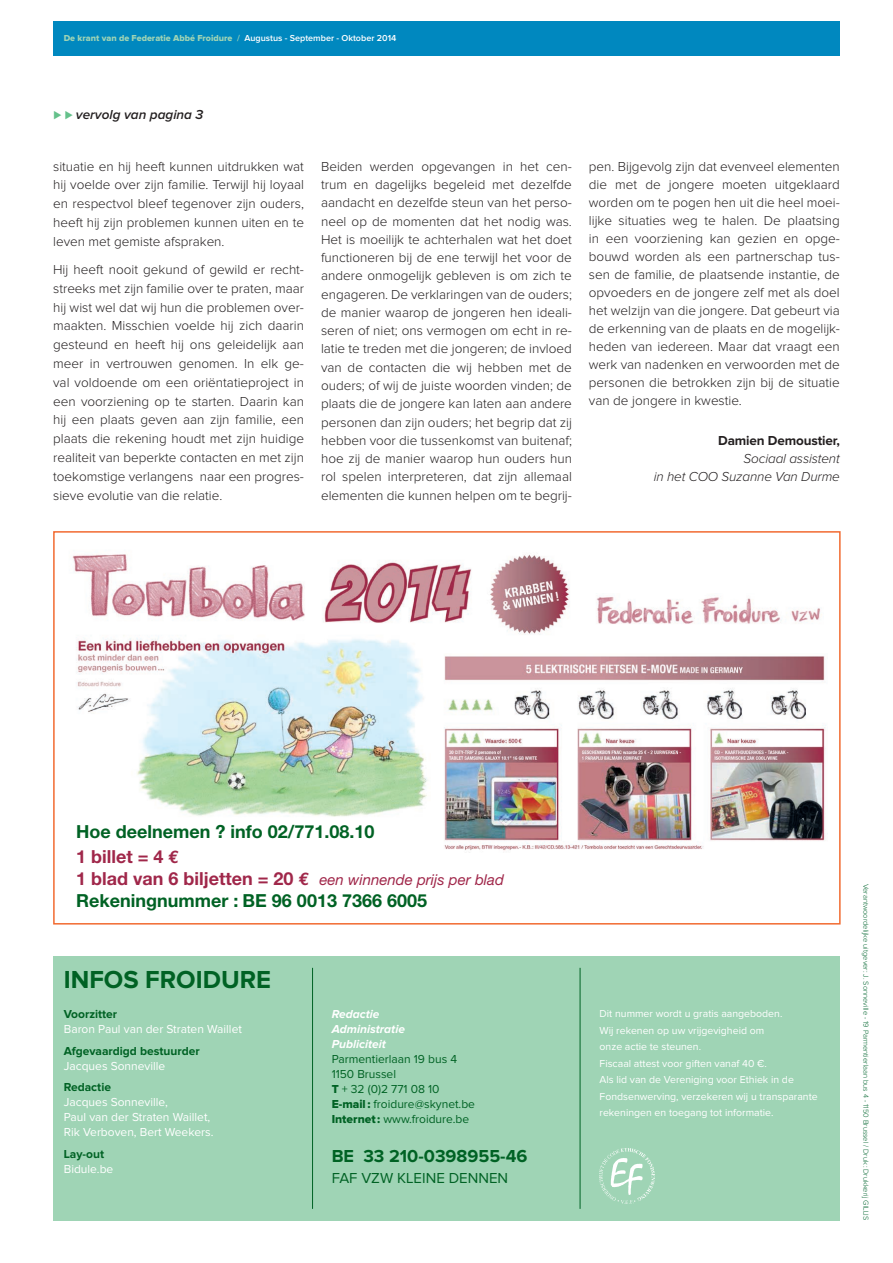
<style>
.page{position:relative;width:893px;height:1263px;background:#fff}
.page>*{position:absolute;margin:0;border:0;box-sizing:border-box;transform-origin:0 0}
.t1{font:700 25.5px "Proxima Nova";color:#006224}
.t2{font:700 18px "Helvetica Neue";color:#006224}
.t3{font:700 18px "Proxima Nova";color:#006224}
.t4{font:700 18px "Helvetica Neue";color:#a0274a}
.t5{font:italic 15px "Helvetica Neue";color:#a0274a}
.t6{font:15px "Proxima Nova";color:#006224}
.lettrine{font:300 13.5px/18.3px "Proxima Nova";color:#231f20;text-align:justify}
.lettrine-2{font:italic 300 13.5px "Proxima Nova";letter-spacing:-.01em;color:#231f20}
.t7{font:italic 600 13.5px "Proxima Nova";color:#231f20}
.lettrine-3{font:700 13.5px "Proxima Nova";letter-spacing:-.01em;color:#231f20}
.t8{font:12px/15px "Proxima Nova";color:#fff}
.t9{font:12px "Proxima Nova";color:#006224}
.t10{font:700 12px "Proxima Nova";color:#006224}
.t11{font:italic 700 12px "Proxima Nova";color:#fff}
.t12{font:10.5px/16.5px "Proxima Nova";color:#fff}
.t13{font:9px "Proxima Nova Extrabld";color:#9fd4b5}
.t14{font:300 7.5px "Proxima Nova";color:#00652e}
.s1{font-family:"Proxima Nova";font-weight:600}
.s2{font-family:"Proxima Nova";font-weight:600;color:#fff}
.s3{color:#65c18b}
.s4{font-family:"Euro Mono"}
.s5{font-weight:700;font-style:normal;font-size:18px}
.s6{font-family:"Euro Mono";font-weight:700;font-style:normal;font-size:18px}
.s7{font-family:"Proxima Nova Extrabld"}
</style>
<div class="page">
<div style="left:53px;top:21px;width:787px;height:34px;background:#0088bf"></div>
<div style="left:53px;top:531px;width:788px;height:393px;border:2px solid #f26a30"></div>
<div style="left:53px;top:956px;width:787px;height:264px;background:#9fd4b5"></div>
<hr style="left:312px;top:968px;width:1px;height:241px;background:#006224">
<hr style="left:580px;top:968px;width:1px;height:241px;background:#006224">
<img style="left:600px;top:1149px;width:54px;height:54px">
<img style="left:72px;top:554px;width:233px;height:67px">
<img style="left:323px;top:561px;width:149px;height:62px">
<img style="left:490px;top:554px;width:80px;height:81px">
<img style="left:596px;top:597px;width:226px;height:27px">
<img style="left:76px;top:636px;width:352px;height:181px">
<img style="left:444px;top:656px;width:382px;height:197px">
<p class="t13" style="left:64px;top:33px;width:334px">De krant van de Federatie Abbé Froidure <span class="s1">/</span> <span class="s2">Augustus - September - Oktober 2014</span></p>
<p class="t7" style="left:53px;top:107px;width:152px"><span class="s3">⊲ ⊲</span> vervolg van pagina 3</p>
<p class="lettrine" style="left:53px;top:157px;width:252px;line-height:18.8px">situatie en hij heeft kunnen uitdrukken wat hij voelde over zijn familie. Terwijl hij loyaal en respectvol bleef tegenover zijn ouders, heeft hij zijn problemen kunnen uiten en te leven met gemiste afspraken.</p>
<p class="lettrine" style="left:53px;top:260px;width:252px;line-height:18.8px">Hij heeft nooit gekund of gewild er recht&shy;streeks met zijn familie over te praten, maar hij wist wel dat wij hun die problemen over&shy;maakten. Misschien voelde hij zich daarin gesteund en heeft hij ons geleidelijk aan meer in vertrouwen genomen. In elk ge&shy;val voldoende om een oriëntatieproject in een voorziening op te starten. Daarin kan hij een plaats geven aan zijn familie, een plaats die rekening houdt met zijn huidige realiteit van beperkte contacten en met zijn toekomstige verlangens naar een progres&shy;sieve evolutie van die relatie.</p>
<p class="lettrine" style="left:321px;top:157px;width:252px">Beiden werden opgevangen in het cen&shy;trum en dagelijks begeleid met dezelfde aandacht en dezelfde steun van het perso&shy;neel op de momenten dat het nodig was.<br>Het is moeilijk te achterhalen wat het doet functioneren bij de ene terwijl het voor de andere onmogelijk gebleven is om zich te engageren. De verklaringen van de ouders; de manier waarop de jongeren hen ideali&shy;seren of niet; ons vermogen om echt in re&shy;latie te treden met die jongeren; de invloed van de contacten die wij hebben met de ouders; of wij de juiste woorden vinden; de plaats die de jongere kan laten aan andere personen dan zijn ouders; het begrip dat zij hebben voor die tussenkomst van buitenaf; hoe zij de manier waarop hun ouders hun rol spelen interpreteren, dat zijn allemaal elementen die kunnen helpen om te begrij-</p>
<p class="lettrine" style="left:589px;top:157px;width:252px">pen. Bijgevolg zijn dat evenveel elementen die met de jongere moeten uitgeklaard worden om te pogen hen uit die heel moei&shy;lijke situaties weg te halen. De plaatsing in een voorziening kan gezien en opge&shy;bouwd worden als een partnerschap tus&shy;sen de familie, de plaatsende instantie, de opvoeders en de jongere zelf met als doel het welzijn van die jongere. Dat gebeurt via de erkenning van de plaats en de mogelijk&shy;heden van iedereen. Maar dat vraagt een werk van nadenken en verwoorden met de personen die betrokken zijn bij de situatie van de jongere in kwestie.</p>
<p class="lettrine-3" style="left:718px;top:433px;width:123px">Damien Demoustier,</p>
<p class="lettrine-2" style="left:743px;top:451px;width:98px">Sociaal assistent</p>
<p class="lettrine-2" style="left:654px;top:469px;width:187px">in het COO Suzanne Van Durme</p>
<p class="t2" style="left:76px;top:820px;width:300px">Hoe deelnemen ? info 02/771.08.10</p>
<p class="t4" style="left:76px;top:846px;width:105px">1 billet = 4 <span class="s4">E</span></p>
<p class="t5" style="left:76px;top:871px;width:429px"><span class="s5">1 blad van 6 biljetten = 20</span> <span class="s6">E</span> een winnende prijs per blad</p>
<p class="t2" style="left:76px;top:889px;width:352px">Rekeningnummer : BE 96 0013 7366 6005</p>
<p class="t1" style="left:64px;top:965px;width:209px">INFOS FROIDURE</p>
<p class="t10" style="left:64px;top:1007px;width:55px">Voorzitter</p>
<p class="t8" style="left:64px;top:1022px;width:180px">Baron Paul van der Straten Waillet</p>
<p class="t10" style="left:64px;top:1044px;width:137px">Afgevaardigd bestuurder</p>
<p class="t8" style="left:64px;top:1058px;width:103px">Jacques Sonneville</p>
<p class="t10" style="left:64px;top:1080px;width:49px">Redactie</p>
<p class="t8" style="left:64px;top:1095px;width:151px">Jacques Sonneville,<br>Paul van der Straten Waillet,<br>Rik Verboven, Bert Weekers.</p>
<p class="t10" style="left:64px;top:1147px;width:42px">Lay-out</p>
<p class="t8" style="left:64px;top:1161px;width:51px">Bidule.be</p>
<p class="t11" style="left:332px;top:1007px;width:49px">Redactie</p>
<p class="t11" style="left:332px;top:1022px;width:75px">Administratie</p>
<p class="t11" style="left:332px;top:1037px;width:56px">Publiciteit</p>
<p class="t9" style="left:332px;top:1053px;width:127px">Parmentierlaan 19 bus 4</p>
<p class="t9" style="left:332px;top:1068px;width:66px">1150 Brussel</p>
<p class="t9" style="left:332px;top:1083px;width:109px"><span class="s7">T</span> + 32 (0)2 771 08 10</p>
<p class="t9" style="left:332px;top:1098px;width:145px"><span class="s7">E-mail:</span> froidure@skynet.be</p>
<p class="t9" style="left:332px;top:1113px;width:139px"><span class="s7">Internet:</span> www.froidure.be</p>
<p class="t3" style="left:332px;top:1146px;width:197px">BE 33 210-0398955-46</p>
<p class="t6" style="left:332px;top:1170px;width:178px">FAF VZW KLEINE DENNEN</p>
<p class="t12" style="left:600px;top:1006px;width:184px">Dit nummer wordt u gratis aangeboden.</p>
<p class="t12" style="left:600px;top:1022px;width:166px">Wij rekenen op uw vrijgevigheid om</p>
<p class="t12" style="left:600px;top:1039px;width:103px">onze actie te steunen.</p>
<p class="t12" style="left:600px;top:1055px;width:169px">Fiscaal attest voor giften vanaf 40 €.</p>
<p class="t12" style="left:600px;top:1072px;width:220px">Als lid van de Vereniging voor Ethiek in de<br>Fondsenwerving, verzekeren wij u transparante</p>
<p class="t12" style="left:600px;top:1105px;width:175px">rekeningen en toegang tot informatie.</p>
<p class="t14" style="left:870px;top:884px;width:338px;rotate:90deg">Verantwoordelijke uitgever: J. Sonneville - 19 Parmentierlaan bus 4 - 1150 Brussel / Druk: Drukkerij GILLIS</p>
</div>
